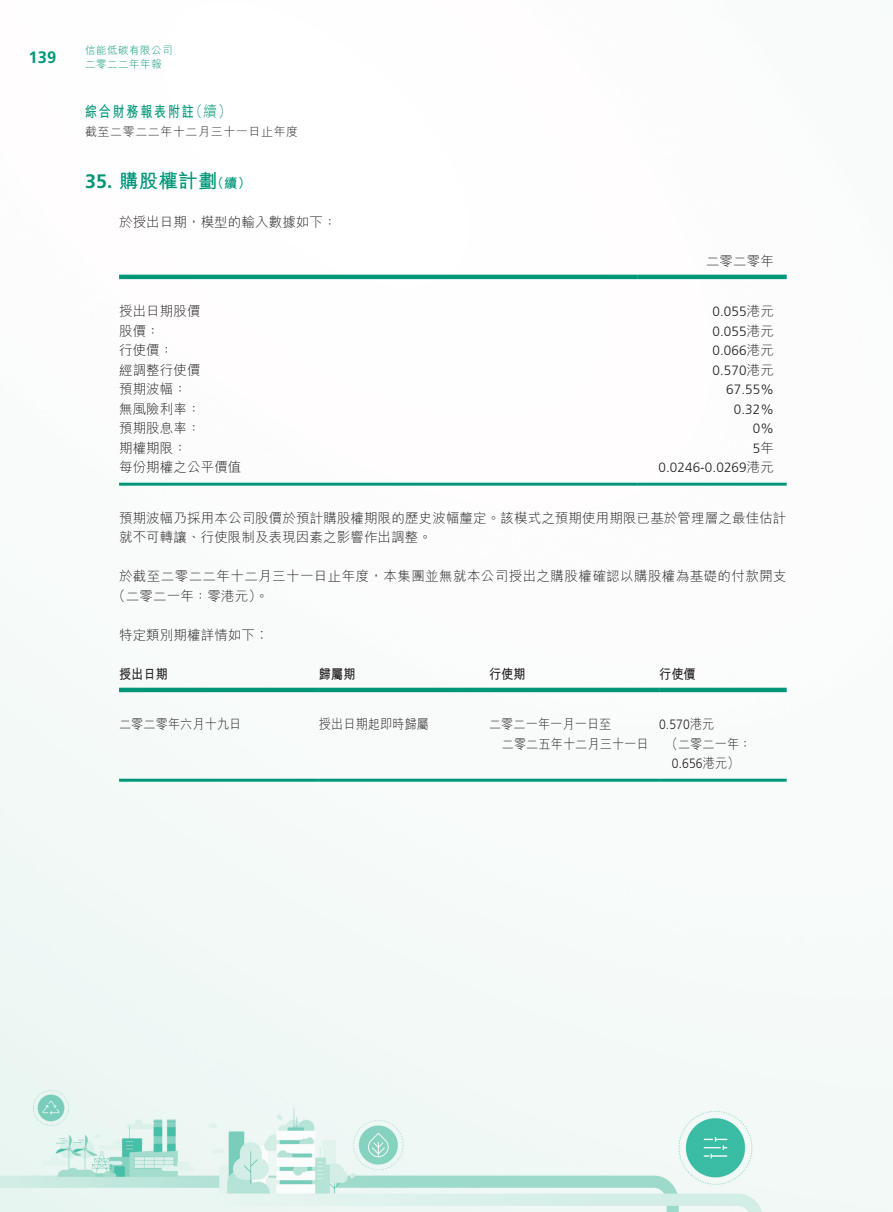
<style>
.page{position:relative;width:893px;height:1212px;background:#fff}
.page>*{position:absolute;margin:0;border:0;box-sizing:border-box;transform-origin:0 0}
.t1{font:700 19.5px "M Hei HK";letter-spacing:.01em;color:#009778}
.t2{font:700 16.5px "Frutiger LT Std";color:#009778}
.t3{font:700 15px "M Hei HK";letter-spacing:.155em;color:#009778;scale:.8 1}
.t4{font:300 15px "M Hei HK";color:#009778;scale:.94 1}
.t5{font:300 13.5px/19.5px "M Hei HK";letter-spacing:.01em;color:#231f20}
.t6{font:300 13.5px/19.5px "M Hei HK";letter-spacing:.03em;color:#231f20}
.t7{font:300 13.5px "Frutiger LT Std";letter-spacing:.01em;color:#231f20}
.t8{font:300 13.5px "M Hei HK";letter-spacing:.01em;color:#231f20;scale:.9 1}
.t9{font:300 13.5px "Frutiger LT Std";letter-spacing:.01em;color:#231f20;scale:.9 1}
.t10{font:700 13.5px "M Hei HK";letter-spacing:.01em;color:#231f20;scale:.9 1}
.t11{font:700 13.5px "M Hei HK";color:#009778}
.t12{font:300 12px "M Hei HK";letter-spacing:.05em;color:#231f20}
.t13{font:300 10.5px/13.5px "M Hei HK";letter-spacing:.05em;color:#009778}
.s1{font-family:"Frutiger LT Std"}
.s2{font-family:"M Hei HK"}
</style>
<div class="page">
<img style="left:0;top:274px;width:893px;height:938px">
<hr style="left:119px;top:275px;width:519px;height:4px;background:#009778">
<hr style="left:638px;top:275px;width:149px;height:4px;background:#009778">
<hr style="left:119px;top:483px;width:519px;height:3px;background:#009778">
<hr style="left:638px;top:483px;width:149px;height:3px;background:#009778">
<hr style="left:119px;top:688px;width:200px;height:4px;background:#009778">
<hr style="left:319px;top:688px;width:170px;height:4px;background:#009778">
<hr style="left:489px;top:688px;width:170px;height:4px;background:#009778">
<hr style="left:659px;top:688px;width:128px;height:4px;background:#009778">
<hr style="left:119px;top:779px;width:200px;height:3px;background:#009778">
<hr style="left:319px;top:779px;width:170px;height:3px;background:#009778">
<hr style="left:489px;top:779px;width:170px;height:3px;background:#009778">
<hr style="left:659px;top:779px;width:128px;height:3px;background:#009778">
<p class="t2" style="left:29px;top:48px;width:29px">139</p>
<p class="t13" style="left:85px;top:43px;width:89px">信能低碳有限公司二零二二年年報</p>
<p class="t3" style="left:85px;top:100px;width:138px">綜合財務報表附註</p>
<p class="t4" style="left:189px;top:103px;width:47px">（續(</p>
<p class="t12" style="left:85px;top:125px;width:215px">截至二零二二年十二月三十一日止年度</p>
<h1 class="t1" style="left:85px;top:166px;width:134px"><span class="s1">35.</span> 購股權計劃</h1>
<p class="t5" style="left:119px;top:212px;width:219px">於授出日期，模型的輸入數據如下：</p>
<p class="t11" style="left:211px;top:173px;width:42px">（續(</p>
<p class="t5" style="left:119px;top:301px;width:83px">授出日期股價</p>
<p class="t5" style="left:706px;top:251px;width:69px">二零二零年</p>
<p class="t7" style="left:712px;top:304px;width:63px">0.055<span class="s2">港元</span></p>
<p class="t5" style="left:119px;top:321px;width:42px">股價：</p>
<p class="t7" style="left:712px;top:324px;width:63px">0.055<span class="s2">港元</span></p>
<p class="t5" style="left:119px;top:340px;width:56px">行使價：</p>
<p class="t7" style="left:712px;top:343px;width:63px">0.066<span class="s2">港元</span></p>
<p class="t5" style="left:119px;top:360px;width:83px">經調整行使價</p>
<p class="t7" style="left:712px;top:363px;width:63px">0.570<span class="s2">港元</span></p>
<p class="t5" style="left:119px;top:379px;width:69px">預期波幅：</p>
<p class="t7" style="left:726px;top:382px;width:49px">67.55%</p>
<p class="t5" style="left:119px;top:399px;width:83px">無風險利率：</p>
<p class="t7" style="left:734px;top:402px;width:42px">0.32%</p>
<p class="t5" style="left:119px;top:418px;width:83px">預期股息率：</p>
<p class="t7" style="left:753px;top:421px;width:23px">0%</p>
<p class="t5" style="left:119px;top:438px;width:69px">期權期限：</p>
<p class="t5" style="left:753px;top:438px;width:23px">年<span class="s1">5</span></p>
<p class="t5" style="left:119px;top:457px;width:124px">每份期權之公平價值</p>
<p class="t5" style="left:119px;top:508px;width:669px">預期波幅乃採用本公司股價於預計購股權期限的歷史波幅釐定。該模式之預期使用期限已基於管理層之最佳估計就不可轉讓、行使限制及表現因素之影響作出調整。</p>
<p class="t6" style="left:112px;top:566px;width:676px;text-indent:7px">於截至二零二二年十二月三十一日止年度，本集團並無就本公司授出之購股權確認以購股權為基礎的付款開支（二零二一年：零港元。(</p>
<p class="t5" style="left:119px;top:625px;width:151px">特定類別期權詳情如下‥</p>
<p class="t10" style="left:659px;top:664px;width:42px">行使價</p>
<p class="t7" style="left:658px;top:460px;width:117px">0.0246-0.0269<span class="s2">港元</span></p>
<p class="t10" style="left:319px;top:664px;width:42px">歸屬期</p>
<p class="t10" style="left:489px;top:664px;width:42px">行使期</p>
<p class="t10" style="left:119px;top:664px;width:56px">授出日期</p>
<p class="t8" style="left:119px;top:718px;width:137px">二零二零年六月十九日</p>
<p class="t8" style="left:319px;top:718px;width:124px">授出日期起即時歸屬</p>
<p class="t8" style="left:489px;top:718px;width:137px">二零二一年一月一日至</p>
<p class="t8" style="left:502px;top:737px;width:165px">二零二五年十二月三十一日</p>
<p class="t9" style="left:659px;top:717px;width:63px">0.570<span class="s2">港元</span></p>
<p class="t8" style="left:666px;top:737px;width:97px">（二零二一年：</p>
<p class="t9" style="left:672px;top:756px;width:77px">0.656<span class="s2">港元(</span></p>
</div>
